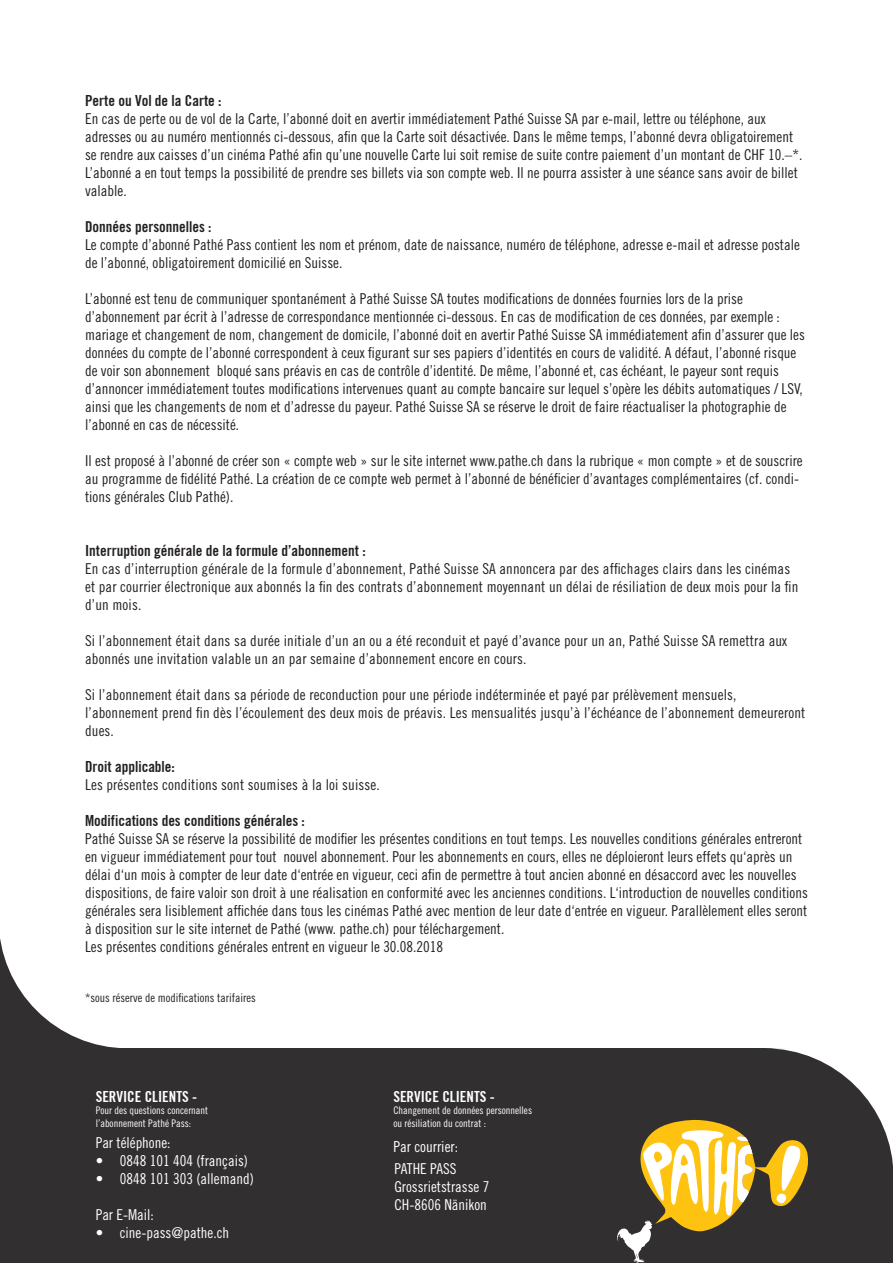
<style>
.page{position:relative;width:893px;height:1263px;background:#fff}
.page>*{position:absolute;margin:0;border:0;box-sizing:border-box;transform-origin:0 0}
.t1{font:15.15px "Trade Gothic Cond Eighteen";color:#fff}
.t2{font:15px/18px "Trade Gothic Cond Eighteen";color:#231f20}
.t3{font:15px "Trade Gothic Cond Eighteen";color:#fff}
.t4{font:15px "Trade Gothic Bold Cond Twenty";color:#231f20}
.t5{font:15px "Trade Gothic Bold Cond Twenty";color:#fff}
.t6{font:15px "Trade Gothic LT Std Bd Cn 20";color:#231f20}
.t7{font:12px "Trade Gothic Cond Eighteen";color:#231f20}
.t8{font:10.5px "Trade Gothic Cond Eighteen";color:#fff}
</style>
<div class="page">
<div style="left:0;top:1048px;width:893px;height:215px;background:#312f30"></div>
<svg style="left:0;top:938px;width:119px;height:110px"></svg>
<svg style="left:617px;top:1048px;width:276px;height:215px"></svg>
<p class="t4" style="left:85px;top:91px;width:138px">Perte ou Vol de la Carte :</p>
<p class="t2" style="left:85px;top:109px;width:719px">En cas de perte ou de vol de la Carte, l’abonné doit en avertir immédiatement Pathé Suisse SA par e-mail, lettre ou téléphone, aux adresses ou au numéro mentionnés ci-dessous, afin que la Carte soit désactivée. Dans le même temps, l’abonné devra obligatoirement se rendre aux caisses d’un cinéma Pathé afin qu’une nouvelle Carte lui soit remise de suite contre paiement d’un montant de CHF 10.–*.<br>L’abonné a en tout temps la possibilité de prendre ses billets via son compte web. Il ne pourra assister à une séance sans avoir de billet valable.</p>
<p class="t6" style="left:85px;top:217px;width:128px">Données personnelles :</p>
<p class="t2" style="left:85px;top:235px;width:716px">Le compte d’abonné Pathé Pass contient les nom et prénom, date de naissance, numéro de téléphone, adresse e-mail et adresse postale de l’abonné, obligatoirement domicilié en Suisse.</p>
<p class="t2" style="left:85px;top:289px;width:721px">L’abonné est tenu de communiquer spontanément à Pathé Suisse SA toutes modifications de données fournies lors de la prise d’abonnement par écrit à l’adresse de correspondance mentionnée ci-dessous. En cas de modification de ces données, par exemple : mariage et changement de nom, changement de domicile, l’abonné doit en avertir Pathé Suisse SA immédiatement afin d’assurer que les données du compte de l’abonné correspondent à ceux figurant sur ses papiers d’identités en cours de validité. A défaut, l’abonné risque de voir son abonnement bloqué sans préavis en cas de contrôle d’identité. De même, l’abonné et, cas échéant, le payeur sont requis d’annoncer immédiatement toutes modifications intervenues quant au compte bancaire sur lequel s’opère les débits automatiques / LSV, ainsi que les changements de nom et d’adresse du payeur. Pathé Suisse SA se réserve le droit de faire réactualiser la photographie de l’abonné en cas de nécessité.</p>
<p class="t2" style="left:85px;top:451px;width:719px">Il est proposé à l’abonné de créer son « compte web » sur le site internet www.pathe.ch dans la rubrique « mon compte » et de souscrire au programme de fidélité Pathé. La création de ce compte web permet à l’abonné de bénéficier d’avantages complémentaires (cf. condi&shy;tions générales Club Pathé).</p>
<p class="t4" style="left:85px;top:541px;width:282px">Interruption générale de la formule d’abonnement :</p>
<p class="t2" style="left:85px;top:559px;width:715px">En cas d’interruption générale de la formule d’abonnement, Pathé Suisse SA annoncera par des affichages clairs dans les cinémas et par courrier électronique aux abonnés la fin des contrats d’abonnement moyennant un délai de résiliation de deux mois pour la fin d’un mois.</p>
<p class="t2" style="left:85px;top:631px;width:704px">Si l’abonnement était dans sa durée initiale d’un an ou a été reconduit et payé d’avance pour un an, Pathé Suisse SA remettra aux abonnés une invitation valable un an par semaine d’abonnement encore en cours.</p>
<p class="t2" style="left:85px;top:685px;width:722px">Si l’abonnement était dans sa période de reconduction pour une période indéterminée et payé par prélèvement mensuels, l’abonnement prend fin dès l’écoulement des deux mois de préavis. Les mensualités jusqu’à l’échéance de l’abonnement demeureront dues.</p>
<p class="t4" style="left:85px;top:757px;width:91px">Droit applicable:</p>
<p class="t2" style="left:85px;top:775px;width:296px">Les présentes conditions sont soumises à la loi suisse.</p>
<p class="t4" style="left:85px;top:811px;width:221px">Modifications des conditions générales :</p>
<p class="t2" style="left:85px;top:829px;width:724px">Pathé Suisse SA se réserve la possibilité de modifier les présentes conditions en tout temps. Les nouvelles conditions générales entreront en vigueur immédiatement pour tout nouvel abonnement. Pour les abonnements en cours, elles ne déploieront leurs effets qu‘après un délai d‘un mois à compter de leur date d‘entrée en vigueur, ceci afin de permettre à tout ancien abonné en désaccord avec les nouvelles dispositions, de faire valoir son droit à une réalisation en conformité avec les anciennes conditions. L‘introduction de nouvelles conditions générales sera lisiblement affichée dans tous les cinémas Pathé avec mention de leur date d‘entrée en vigueur. Parallèlement elles seront à disposition sur le site internet de Pathé (www. pathe.ch) pour téléchargement.</p>
<p class="t2" style="left:85px;top:937px;width:360px">Les présentes conditions générales entrent en vigueur le 30.08.2018</p>
<p class="t7" style="left:85px;top:990px;width:172px">*sous réserve de modifications tarifaires</p>
<p class="t5" style="left:96px;top:1087px;width:103px">SERVICE CLIENTS -</p>
<p class="t8" style="left:96px;top:1104px;width:114px">Pour des questions concernant</p>
<p class="t8" style="left:96px;top:1117px;width:97px">l’abonnement Pathé Pass:</p>
<p class="t3" style="left:96px;top:1134px;width:76px">Par téléphone:</p>
<p class="t3" style="left:96px;top:1152px;width:154px">• 0848 101 404 (français)</p>
<p class="t3" style="left:96px;top:1170px;width:160px">• 0848 101 303 (allemand)</p>
<p class="t3" style="left:96px;top:1206px;width:60px">Par E-Mail:</p>
<p class="t3" style="left:96px;top:1224px;width:135px">• cine-pass@pathe.ch</p>
<p class="t5" style="left:393px;top:1087px;width:103px">SERVICE CLIENTS -</p>
<p class="t8" style="left:393px;top:1104px;width:140px">Changement de données personnelles</p>
<p class="t8" style="left:393px;top:1117px;width:94px">ou résiliation du contrat :</p>
<p class="t1" style="left:393px;top:1138px;width:66px">Par courrier:</p>
<p class="t3" style="left:394px;top:1159px;width:64px">PATHE PASS</p>
<p class="t3" style="left:394px;top:1177px;width:97px">Grossrietstrasse 7</p>
<p class="t3" style="left:394px;top:1195px;width:94px">CH-8606 Nänikon</p>
</div>
